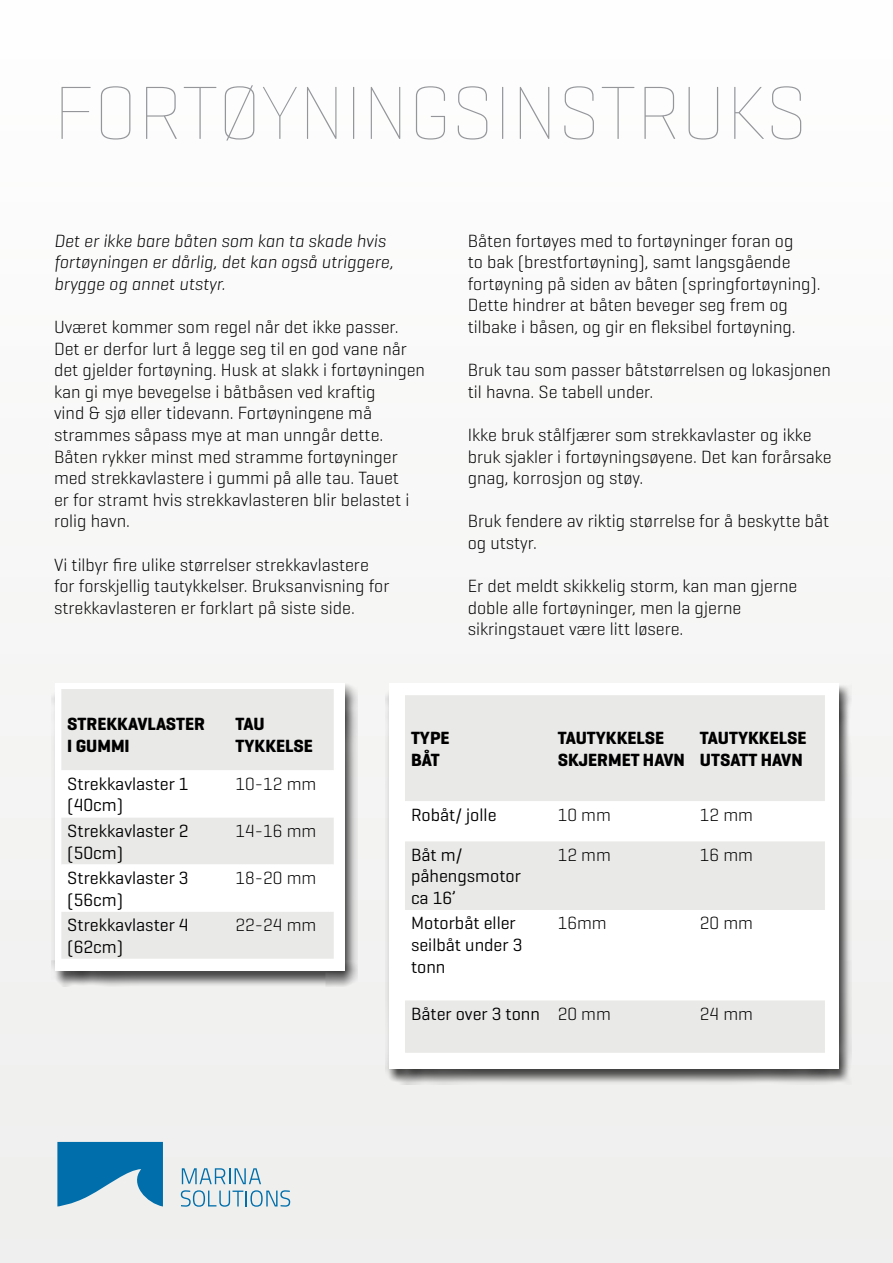
<style>
.page{position:relative;width:893px;height:1263px;background:#f8f8f7}
.page>*{position:absolute;margin:0;border:0;box-sizing:border-box;transform-origin:0 0}
.t1{font:100 76.5px "Geogrotesque";color:#94969a}
.t2{font:300 18px/21.6px "Geogrotesque";color:#000}
.t3{font:18px/21.6px "Geogrotesque";color:#000}
.t4{font:italic 300 18px/21.6px "Geogrotesque";color:#000}
.t5{font:700 18px "Geogrotesque";color:#000}
</style>
<div class="page">
<div style="left:385px;top:683px;width:467px;height:401px;background:#000;opacity:.75"></div>
<div style="left:389px;top:683px;width:450px;height:385px;background:#fff"></div>
<div style="left:405px;top:695px;width:420px;height:358px;background:#e9eae8"></div>
<svg style="left:405px;top:801px;width:420px;height:40px"></svg>
<svg style="left:405px;top:910px;width:420px;height:90px"></svg>
<div style="left:52px;top:683px;width:306px;height:304px;background:#000;opacity:.75"></div>
<div style="left:55px;top:683px;width:290px;height:287px;background:#fff"></div>
<div style="left:61px;top:689px;width:273px;height:270px;background:#e9eae8"></div>
<svg style="left:61px;top:770px;width:273px;height:47px"></svg>
<svg style="left:61px;top:864px;width:273px;height:47px"></svg>
<svg style="left:182px;top:1168px;width:79px;height:16px"></svg>
<svg style="left:181px;top:1190px;width:109px;height:17px"></svg>
<svg style="left:57px;top:1142px;width:106px;height:64px"></svg>
<p class="t1" style="left:53px;top:65px;width:756px">FORTØYNINGSINSTRUKS</p>
<p class="t4" style="left:54px;top:229px;width:341px">Det er ikke bare båten som kan ta skade hvis fortøyningen er dårlig, det kan også utriggere, brygge og annet utstyr.</p>
<p class="t2" style="left:54px;top:315px;width:373px">Uværet kommer som regel når det ikke passer.<br>Det er derfor lurt å legge seg til en god vane når det gjelder fortøyning. Husk at slakk i fortøyningen kan gi mye bevegelse i båtbåsen ved kraftig<br>vind &amp; sjø eller tidevann. Fortøyningene må strammes såpass mye at man unngår dette.<br>Båten rykker minst med stramme fortøyninger med strekkavlastere i gummi på alle tau. Tauet<br>er for stramt hvis strekkavlasteren blir belastet i rolig havn.</p>
<p class="t2" style="left:54px;top:553px;width:337px">Vi tilbyr fire ulike størrelser strekkavlastere for forskjellig tautykkelser. Bruksanvisning for strekkavlasteren er forklart på siste side.</p>
<p class="t2" style="left:468px;top:229px;width:354px">Båten fortøyes med to fortøyninger foran og<br>to bak (brestfortøyning), samt langsgående fortøyning på siden av båten (springfortøyning).<br>Dette hindrer at båten beveger seg frem og tilbake i båsen, og gir en fleksibel fortøyning.</p>
<p class="t2" style="left:468px;top:359px;width:365px">Bruk tau som passer båtstørrelsen og lokasjonen til havna. Se tabell under.</p>
<p class="t2" style="left:468px;top:423px;width:365px">Ikke bruk stålfjærer som strekkavlaster og ikke bruk sjakler i fortøyningsøyene. Det kan forårsake gnag, korrosjon og støy.</p>
<p class="t2" style="left:468px;top:510px;width:363px">Bruk fendere av riktig størrelse for å beskytte båt og utstyr.</p>
<p class="t2" style="left:468px;top:575px;width:331px">Er det meldt skikkelig storm, kan man gjerne</p>
<p class="t2" style="left:468px;top:596px;width:275px">doble alle fortøyninger, men la gjerne sikringstauet være litt løsere.</p>
<p class="t5" style="left:67px;top:713px;width:139px">STREKKAVLASTER</p>
<p class="t5" style="left:67px;top:734px;width:64px">I GUMMI</p>
<p class="t5" style="left:236px;top:713px;width:31px">TAU</p>
<p class="t5" style="left:236px;top:734px;width:79px">TYKKELSE</p>
<p class="t5" style="left:411px;top:727px;width:40px">TYPE</p>
<p class="t5" style="left:411px;top:748px;width:30px">BÅT</p>
<p class="t5" style="left:558px;top:727px;width:108px">TAUTYKKELSE</p>
<p class="t5" style="left:558px;top:748px;width:129px">SKJERMET HAVN</p>
<p class="t5" style="left:700px;top:727px;width:108px">TAUTYKKELSE</p>
<p class="t5" style="left:700px;top:748px;width:104px">UTSATT HAVN</p>
<p class="t3" style="left:67px;top:772px;width:123px">Strekkavlaster 1 (40cm)</p>
<p class="t2" style="left:236px;top:772px;width:82px">10-12 mm</p>
<p class="t3" style="left:67px;top:819px;width:123px">Strekkavlaster 2</p>
<p class="t3" style="left:67px;top:841px;width:57px">(50cm)</p>
<p class="t2" style="left:236px;top:819px;width:82px">14-16 mm</p>
<p class="t3" style="left:67px;top:866px;width:123px">Strekkavlaster 3</p>
<p class="t3" style="left:67px;top:888px;width:57px">(56cm)</p>
<p class="t3" style="left:67px;top:914px;width:123px">Strekkavlaster 4</p>
<p class="t3" style="left:67px;top:935px;width:57px">(62cm)</p>
<p class="t2" style="left:236px;top:866px;width:82px">18-20 mm</p>
<p class="t2" style="left:236px;top:913px;width:82px">22-24 mm</p>
<p class="t3" style="left:411px;top:803px;width:87px">Robåt/ jolle</p>
<p class="t2" style="left:558px;top:803px;width:55px">10 mm</p>
<p class="t2" style="left:700px;top:803px;width:55px">12 mm</p>
<p class="t3" style="left:411px;top:843px;width:111px">Båt m/ påhengsmotor</p>
<p class="t3" style="left:411px;top:886px;width:47px">ca 16’</p>
<p class="t2" style="left:558px;top:843px;width:55px">12 mm</p>
<p class="t2" style="left:700px;top:843px;width:55px">16 mm</p>
<p class="t3" style="left:411px;top:912px;width:113px">Motorbåt eller seilbåt under 3 tonn</p>
<p class="t2" style="left:558px;top:912px;width:50px">16mm</p>
<p class="t2" style="left:700px;top:912px;width:55px">20 mm</p>
<p class="t3" style="left:411px;top:1002px;width:130px">Båter over 3 tonn</p>
<p class="t2" style="left:558px;top:1002px;width:55px">20 mm</p>
<p class="t2" style="left:700px;top:1002px;width:55px">24 mm</p>
</div>
